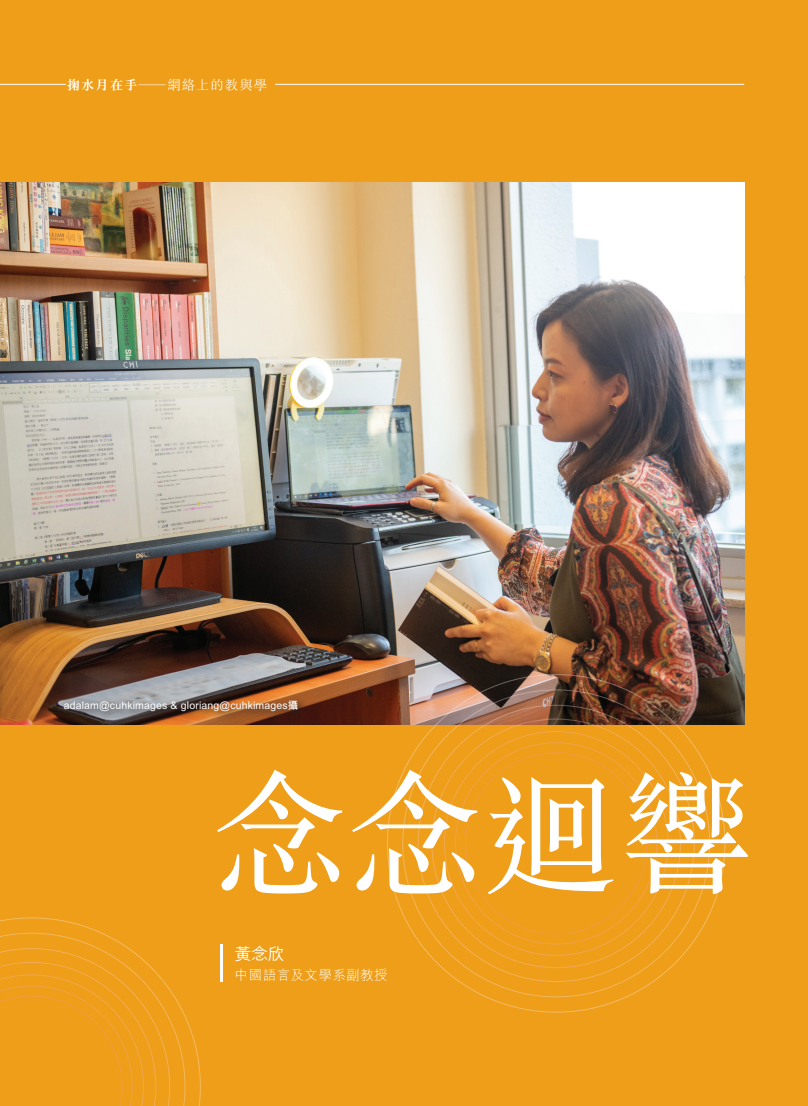
<style>
.page{position:relative;width:808px;height:1106px;background:#ee9e18}
.page>*{position:absolute;margin:0;border:0;box-sizing:border-box;transform-origin:0 0}
._3_heading{font:135px "ST Songti TC Regular";color:#fff}
.Caption_title{font:500 16.5px "M Hei HK";color:#fff}
.t1{font:300 13.5px "M Sung HK";letter-spacing:.065em;color:#fff;scale:2 1}
.Caption_title-2{font:300 13.5px "M Hei HK";letter-spacing:.03em;color:#fff}
._0_Caption{font:700 10.5px "M Hei HK";letter-spacing:.015em;color:#fff}
.s1{font-weight:700}
</style>
<div class="page">
<hr style="left:0;top:84px;width:744px;height:1px;background:#fff">
<div style="left:67px;top:68px;width:208px;height:22px;background:#ee9e18"></div>
<hr style="left:220px;top:944px;width:2px;height:37px;background:#fff">
<img style="left:0;top:183px;width:744px;height:541px">
<svg style="left:387px;top:674px;width:338px;height:338px"></svg>
<svg style="left:0;top:917px;width:201px;height:189px"></svg>
<svg style="left:60px;top:696px;width:248px;height:26px;background:#7f5e4a"></svg>
<p class="t1" style="left:67px;top:75px;width:102px"><span class="s1">掬水月在手</span>—網絡上的教與學</p>
<p class="_0_Caption" style="left:64px;top:697px;width:236px">adalam@cuhkimages &amp; gloriang@cuhkimages攝</p>
<p class="_3_heading" style="left:214px;top:749px;width:541px">念念迴響</p>
<p class="Caption_title" style="left:235px;top:942px;width:51px">黃念欣</p>
<p class="Caption_title-2" style="left:235px;top:965px;width:154px">中國語言及文學系副教授</p>
</div>
